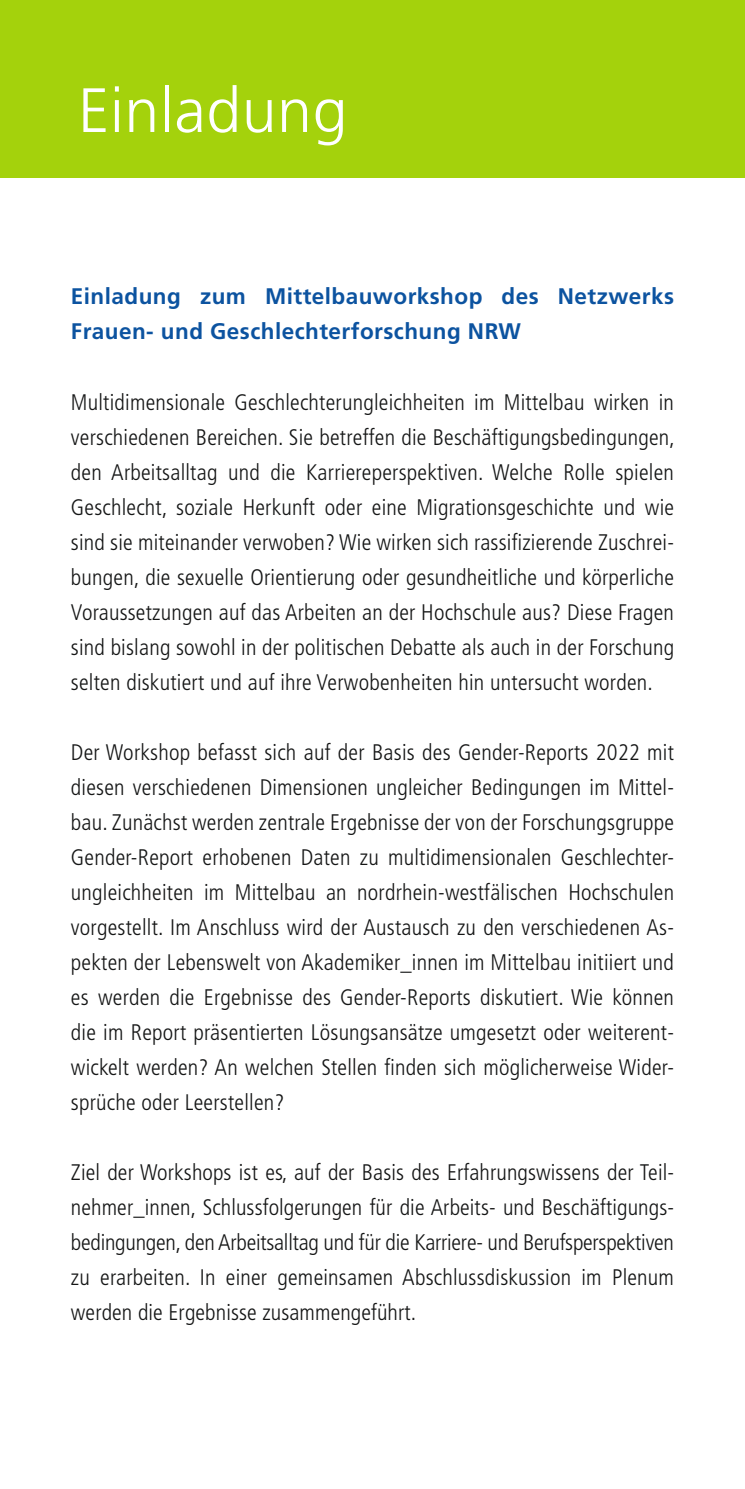
<style>
.page{position:relative;width:745px;height:1489px;background:#fff}
.page>*{position:absolute;margin:0;border:0;box-sizing:border-box;transform-origin:0 0}
.t1{font:300 62.5px "Frutiger LT Std";letter-spacing:.01em;color:#fff}
.t2{font:300 condensed 22.5px/35px "Frutiger LT Std";letter-spacing:.01em;color:#151616;text-align:justify}
.t3{font:700 22.5px/35px "Frutiger LT Std";letter-spacing:.02em;color:#0c53a0}
</style>
<div class="page">
<div style="left:0;top:0;width:744px;height:177px;background:#a4d20c"></div>
<h1 class="t1" style="left:78px;top:75px;width:271px">Einladung</h1>
<p class="t3" style="left:71px;top:279px;width:604px">Einladung zum Mittelbauworkshop des Netzwerks<br>Frauen- und Geschlechterforschung NRW</p>
<p class="t2" style="left:71px;top:384px;width:605px">Multidimensionale Geschlechterungleichheiten im Mittelbau wirken in verschiedenen Bereichen. Sie betreffen die Beschäftigungsbedingungen, den Arbeitsalltag und die Karriereperspektiven. Welche Rolle spielen Geschlecht, soziale Herkunft oder eine Migrationsgeschichte und wie sind sie miteinander verwoben? Wie wirken sich rassifizierende Zuschrei&shy;bungen, die sexuelle Orientierung oder gesundheitliche und körperliche Voraussetzungen auf das Arbeiten an der Hochschule aus? Diese Fragen sind bislang sowohl in der politischen Debatte als auch in der Forschung selten diskutiert und auf ihre Verwobenheiten hin untersucht worden.</p>
<p class="t2" style="left:71px;top:734px;width:604px">Der Workshop befasst sich auf der Basis des Gender-Reports 2022 mit diesen verschiedenen Dimensionen ungleicher Bedingungen im Mittel&shy;bau. Zunächst werden zentrale Ergebnisse der von der Forschungsgruppe Gender-Report erhobenen Daten zu multidimensionalen Geschlechter&shy;ungleichheiten im Mittelbau an nordrhein-westfälischen Hochschulen vorgestellt. Im Anschluss wird der Austausch zu den verschiedenen As&shy;pekten der Lebenswelt von Akademiker_innen im Mittelbau initiiert und es werden die Ergebnisse des Gender-Reports diskutiert. Wie können die im Report präsentierten Lösungsansätze umgesetzt oder weiterent&shy;wickelt werden? An welchen Stellen finden sich möglicherweise Wider&shy;sprüche oder Leerstellen?</p>
<p class="t2" style="left:71px;top:1155px;width:604px">Ziel der Workshops ist es, auf der Basis des Erfahrungswissens der Teil&shy;nehmer_innen, Schlussfolgerungen für die Arbeits- und Beschäftigungs&shy;bedingungen, den Arbeitsalltag und für die Karriere- und Berufsperspektiven zu erarbeiten. In einer gemeinsamen Abschlussdiskussion im Plenum werden die Ergebnisse zusammengeführt.</p>
</div>
